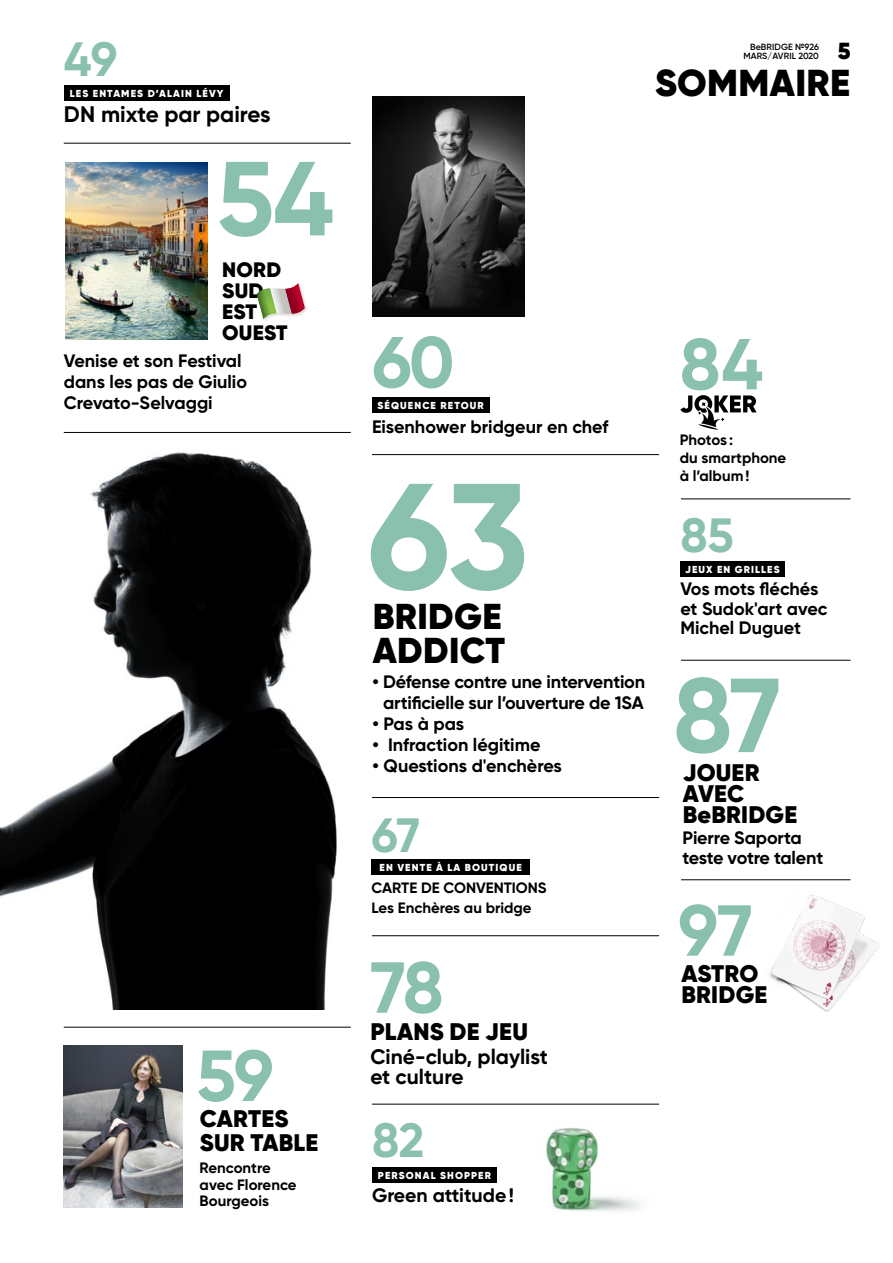
<style>
.page{position:relative;width:893px;height:1263px;background:#fff}
.page>*{position:absolute;margin:0;border:0;box-sizing:border-box;transform-origin:0 0}
.t1{font:700 150px "Gilroy";color:#8ac0ae}
.t2{font:700 105px "Gilroy";color:#8ac0ae}
.t3{font:700 72px "Gilroy";letter-spacing:-.03em;color:#8ac0ae}
.t4{font:700 48px "Gilroy";letter-spacing:-.015em;color:#8ac0ae}
.t5{font:900 37.5px "Gilroy";letter-spacing:.01em;color:#000}
.t6{font:900 36px/33px "Gilroy";letter-spacing:.01em;color:#000}
.t7{font:900 24px/21px "Gilroy";letter-spacing:.01em;color:#000}
.t8{font:900 23.25px "Gilroy";color:#000}
.t9{font:700 22.5px "Gilroy";color:#000}
.t10{font:700 21px "Gilroy";color:#000}
.t11{font:900 20.85px/20.9px "Gilroy";letter-spacing:.01em;color:#000}
.t12{font:700 19.5px "Gilroy";color:#000}
.t13{font:700 18px/19.5px "Gilroy";letter-spacing:-.01em;color:#000}
.t14{font:700 15px/16.5px "Gilroy";color:#000}
.t15{font:900 10.2px "Gilroy";letter-spacing:.11em;color:#fff}
.t16{font:600 9px/9.8px "Gilroy";letter-spacing:.01em;color:#000;text-align:right}
</style>
<div class="page">
<div style="left:372px;top:397px;width:117px;height:15px;background:#000"></div>
<div style="left:64px;top:85px;width:166px;height:15px;background:#000"></div>
<hr style="left:64px;top:143px;width:287px;height:1px;background:#000">
<hr style="left:681px;top:499px;width:169px;height:1px;background:#000">
<hr style="left:681px;top:660px;width:169px;height:1px;background:#000">
<img style="left:64px;top:1076px;width:118px;height:131px">
<img style="left:66px;top:163px;width:141px;height:177px">
<img style="left:372px;top:96px;width:153px;height:220px">
<hr style="left:372px;top:935px;width:287px;height:1px;background:#000">
<hr style="left:681px;top:879px;width:169px;height:1px;background:#000">
<img style="left:769px;top:894px;width:111px;height:118px">
<hr style="left:372px;top:454px;width:287px;height:1px;background:#000">
<hr style="left:372px;top:1104px;width:287px;height:1px;background:#000">
<hr style="left:372px;top:797px;width:287px;height:1px;background:#000">
<div style="left:372px;top:859px;width:158px;height:15px;background:#000"></div>
<div style="left:372px;top:1167px;width:125px;height:15px;background:#000"></div>
<div style="left:680px;top:561px;width:104px;height:15px;background:#000"></div>
<svg style="left:680px;top:395px;width:77px;height:35px"></svg>
<svg style="left:63px;top:454px;width:329px;height:622px"></svg>
<img style="left:0;top:431px;width:389px;height:579px">
<img style="left:264px;top:303px;width:43px;height:18px">
<svg style="left:257px;top:283px;width:48px;height:36px"></svg>
<img style="left:546px;top:1127px;width:94px;height:85px">
<h3 class="t4" style="left:64px;top:29px;width:55px">49</h3>
<p class="t15" style="left:70px;top:87px;width:155px">LES ENTAMES D’ALAIN LÉVY</p>
<p class="t9" style="left:64px;top:100px;width:208px">DN mixte par paires</p>
<h2 class="t2" style="left:217px;top:133px;width:119px">54</h2>
<p class="t11" style="left:222px;top:259px;width:67px">NORD<br>SUD<br>EST<br>OUEST</p>
<p class="t13" style="left:64px;top:350px;width:185px;line-height:21px">Venise et son Festival dans les pas de Giulio<br>Crevato-Selvaggi</p>
<h3 class="t3" style="left:196px;top:1031px;width:79px">59</h3>
<h3 class="t7" style="left:200px;top:1106px;width:120px;line-height:24px">CARTES<br>SUR TABLE</h3>
<p class="t14" style="left:200px;top:1159px;width:98px">Rencontre avec Florence<br>Bourgeois</p>
<p class="t16" style="left:743px;top:42px;width:77px">BeBRIDGE №926<br>MARS/AVRIL 2020</p>
<p class="t8" style="left:838px;top:36px;width:14px">5</p>
<h3 class="t5" style="left:655px;top:59px;width:197px">SOMMAIRE</h3>
<h3 class="t3" style="left:372px;top:317px;width:84px">60</h3>
<p class="t15" style="left:378px;top:399px;width:108px">SÉQUENCE RETOUR</p>
<p class="t13" style="left:372px;top:416px;width:238px">Eisenhower bridgeur en chef</p>
<h1 class="t1" style="left:367px;top:443px;width:163px">63</h1>
<h3 class="t6" style="left:373px;top:600px;width:134px">BRIDGE<br>ADDICT</h3>
<p class="t13" style="left:373px;top:671px;width:274px;line-height:21px;text-align:center">• Défense contre une intervention artificielle sur l’ouverture de 1SA</p>
<p class="t13" style="left:373px;top:714px;width:93px">• Pas à pas</p>
<p class="t13" style="left:373px;top:735px;width:169px">• Infraction légitime</p>
<p class="t13" style="left:373px;top:756px;width:191px">• Questions d'enchères</p>
<h3 class="t4" style="left:372px;top:805px;width:50px">67</h3>
<p class="t15" style="left:380px;top:861px;width:144px">EN VENTE À LA BOUTIQUE</p>
<p class="t14" style="left:372px;top:878px;width:176px;line-height:20px">CARTE DE CONVENTIONS<br>Les Enchères au bridge</p>
<h3 class="t3" style="left:370px;top:942px;width:75px">78</h3>
<h3 class="t7" style="left:370px;top:1021px;width:159px">PLANS DE JEU</h3>
<p class="t10" style="left:370px;top:1044px;width:179px">Ciné-club, playlist</p>
<p class="t10" style="left:370px;top:1063px;width:95px">et culture</p>
<h3 class="t4" style="left:372px;top:1110px;width:54px">82</h3>
<p class="t15" style="left:378px;top:1168px;width:115px">PERSONAL SHOPPER</p>
<p class="t12" style="left:372px;top:1183px;width:143px">Green attitude!</p>
<h3 class="t3" style="left:680px;top:319px;width:85px">84</h3>
<p class="t14" style="left:680px;top:431px;width:108px;line-height:18px">Photos :<br>du smartphone à l’album!</p>
<h3 class="t4" style="left:680px;top:505px;width:55px">85</h3>
<p class="t15" style="left:685px;top:563px;width:96px">JEUX EN GRILLES</p>
<p class="t13" style="left:680px;top:579px;width:148px">Vos mots fléchés et Sudok'art avec<br>Michel Duguet</p>
<h2 class="t2" style="left:673px;top:650px;width:109px">87</h2>
<h3 class="t7" style="left:683px;top:762px;width:116px">JOUER<br>AVEC<br>BeBRIDGE</h3>
<p class="t13" style="left:683px;top:828px;width:142px">Pierre Saporta teste votre talent</p>
<h3 class="t3" style="left:678px;top:885px;width:76px">97</h3>
<h3 class="t7" style="left:681px;top:963px;width:87px">ASTRO<br>BRIDGE</h3>
</div>
